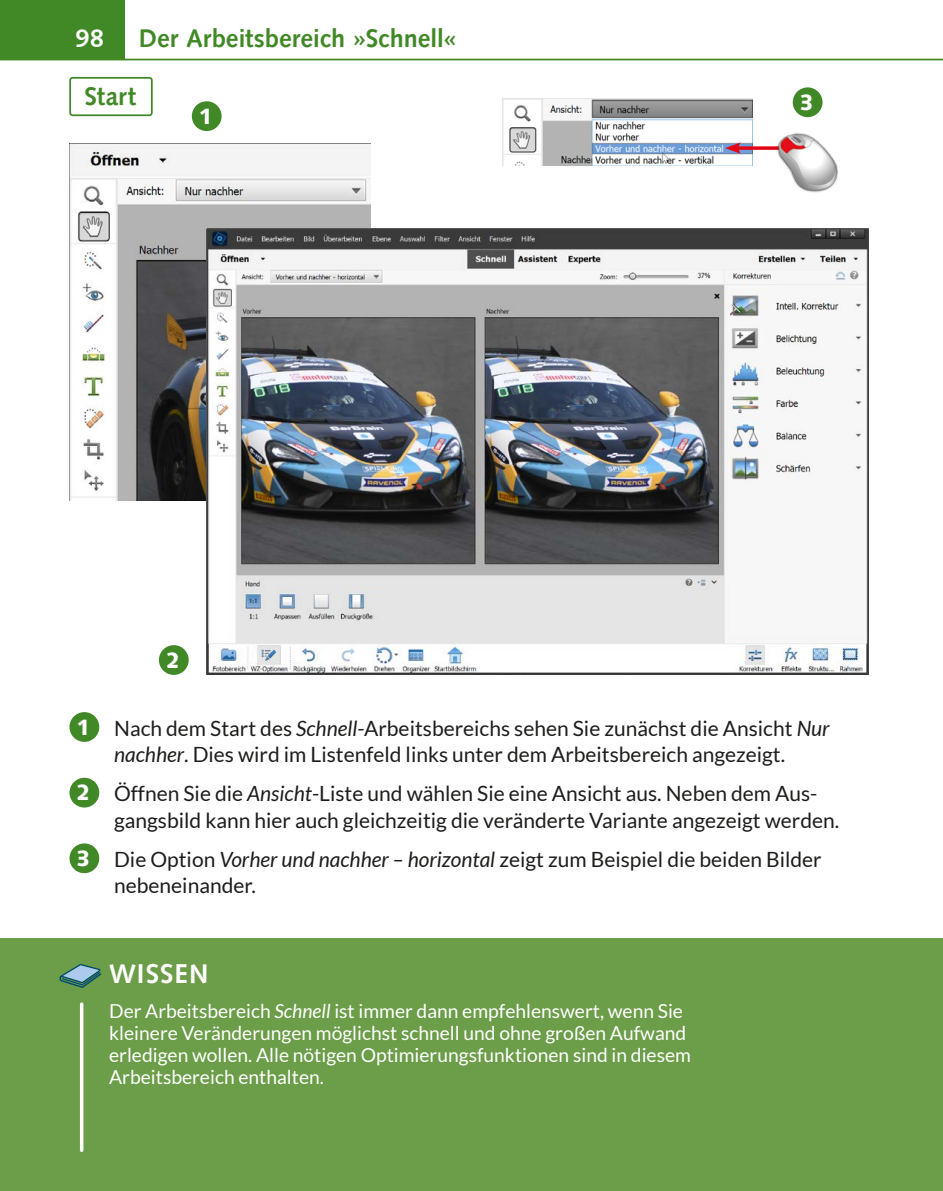
<style>
.page{position:relative;width:943px;height:1191px;background:#fff}
.page>*{position:absolute;margin:0;border:0;box-sizing:border-box;transform-origin:0 0}
.t1{font:500 28px "Saxony";letter-spacing:.04em;color:#fff}
.t2{font:500 26.25px "Saxony";color:#418927}
.t3{font:500 26.25px "Saxony";color:#fff}
.t4{font:800 22.75px "Saxony";color:#fff}
.t5{font:21px/26.2px "Lato";color:#1d1d1b}
.t6{font:19.25px/22.1px "Lato";color:#fff}
.s1{font-family:"Saxony";font-weight:800;font-size:22.75px;color:#fff}
.s2{font-style:italic}
</style>
<div class="page">
<div style="left:69px;top:77px;width:84px;height:39px;border:2px solid #418927;border-radius:2px"></div>
<div style="left:0;top:0;width:124px;height:60px;background:#418927"></div>
<div style="left:0;top:938px;width:943px;height:253px;background:#6c9d49"></div>
<hr style="left:0;top:59px;width:943px;height:1px;background:#418927">
<img style="left:503px;top:99px;width:249px;height:67px">
<img style="left:69px;top:144px;width:301px;height:356px">
<img style="left:207px;top:229px;width:661px;height:446px">
<div style="left:69px;top:712px;width:30px;height:30px;background:#418927;border-radius:50%"></div>
<div style="left:69px;top:777px;width:30px;height:30px;background:#418927;border-radius:50%"></div>
<div style="left:69px;top:843px;width:30px;height:30px;background:#418927;border-radius:50%"></div>
<svg style="left:59px;top:964px;width:42px;height:24px"></svg>
<hr style="left:80px;top:1004px;width:3px;height:146px;background:#fff">
<svg style="left:740px;top:146px;width:35px;height:4px"></svg>
<svg style="left:725px;top:142px;width:15px;height:12px"></svg>
<img style="left:775px;top:133px;width:63px;height:60px">
<div style="left:192px;top:101px;width:29px;height:30px;background:#418927;border-radius:50%"></div>
<div style="left:159px;top:645px;width:30px;height:30px;background:#418927;border-radius:50%"></div>
<div style="left:792px;top:87px;width:30px;height:30px;background:#418927;border-radius:50%"></div>
<p class="t3" style="left:76px;top:23px;width:30px">98</p>
<p class="t2" style="left:139px;top:23px;width:319px">Der Arbeitsbereich »Schnell«</p>
<p class="t2" style="left:84px;top:80px;width:54px">Start</p>
<p class="t4" style="left:199px;top:103px;width:15px">1</p>
<p class="t4" style="left:166px;top:647px;width:15px">2</p>
<p class="t4" style="left:799px;top:89px;width:15px">3</p>
<p class="t5" style="left:77px;top:715px;width:754px;text-align:center"><span class="s1">1</span> Nach dem Start des <span class="s2">Schnell</span>-Arbeitsbereichs sehen Sie zunächst die Ansicht <span class="s2">Nur nachher</span>. Dies wird im Listenfeld links unter dem Arbeitsbereich angezeigt.</p>
<p class="t5" style="left:114px;top:780px;width:724px;text-indent:-38px"><span class="s1">2</span> Öffnen Sie die <span class="s2">Ansicht</span>-Liste und wählen Sie eine Ansicht aus. Neben dem Aus&shy;gangsbild kann hier auch gleichzeitig die veränderte Variante angezeigt werden.</p>
<p class="t5" style="left:114px;top:846px;width:709px;text-indent:-38px"><span class="s1">3</span> Die Option <span class="s2">Vorher und nachher – horizontal</span> zeigt zum Beispiel die beiden Bilder nebeneinander.</p>
<h1 class="t1" style="left:109px;top:957px;width:101px">WISSEN</h1>
<p class="t6" style="left:109px;top:999px;width:583px">Der Arbeitsbereich <span class="s2">Schnell</span> ist immer dann empfehlenswert, wenn Sie kleinere Veränderungen möglichst schnell und ohne großen Aufwand erledigen wollen. Alle nötigen Optimierungsfunktionen sind in diesem Arbeitsbereich enthalten.</p>
</div>
